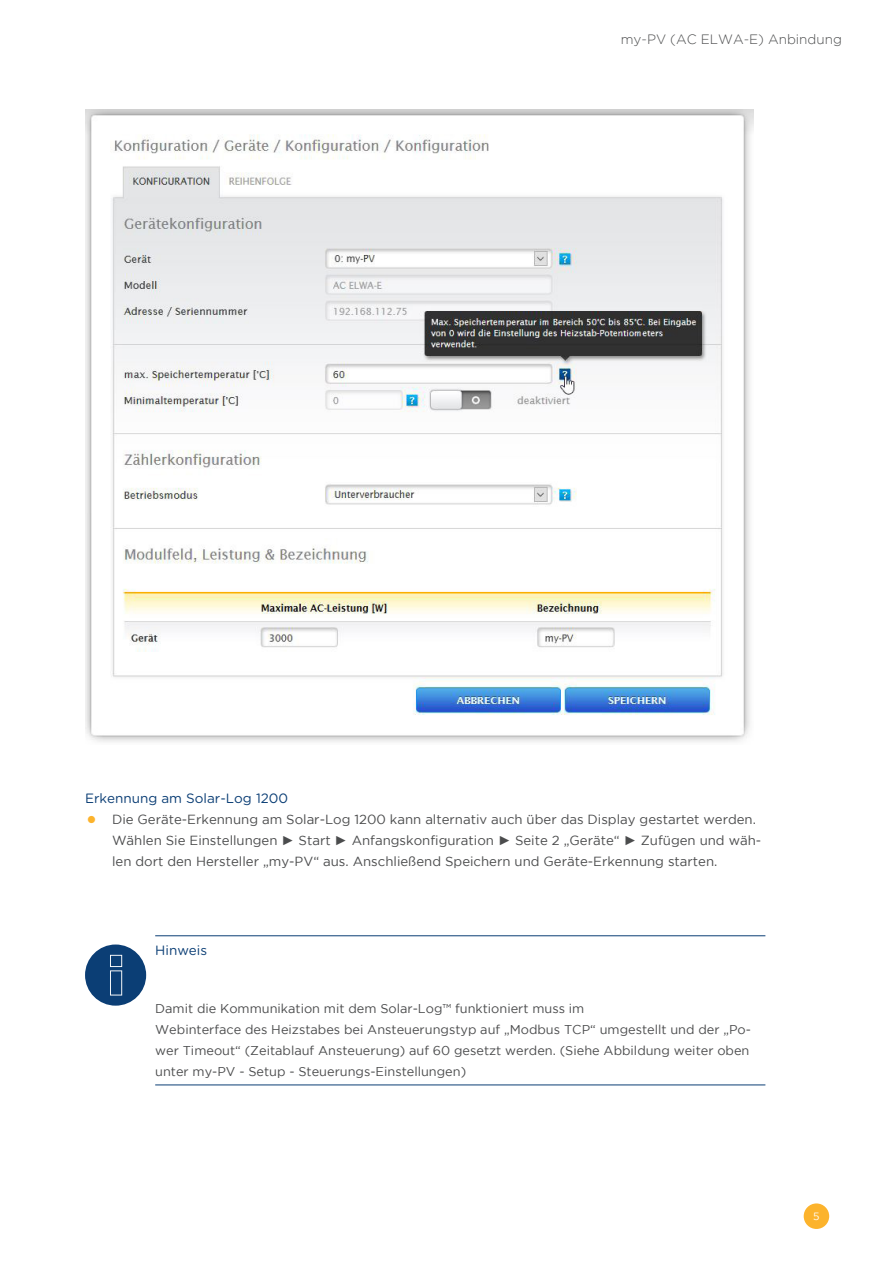
<style>
.page{position:relative;width:893px;height:1263px;background:#fff}
.page>*{position:absolute;margin:0;border:0;box-sizing:border-box;transform-origin:0 0}
.Aufzählung_Headline{font:13.5px "Gotham Rounded";color:#0b3e75}
.t1{font:300 13.5px "Gotham";color:#4b4c4d}
.t2{font:13.2px/21px "Gotham";color:#4b4c4d}
.Fließtext{font:12.75px/21px "Gotham";color:#4b4c4d}
.t3{font:10.5px "Gotham";color:#fff}
.s1{font-size:27px;color:#fcb32c}
.s2{font-family:"Times New Roman"}
</style>
<div class="page">
<div style="left:804px;top:1203px;width:25px;height:26px;background:#fcb32c;border-radius:50%"></div>
<img style="left:85px;top:110px;width:668px;height:632px">
<hr style="left:155px;top:935px;width:610px;height:1px;background:#0b3e75">
<hr style="left:155px;top:1084px;width:610px;height:1px;background:#0b3e75">
<div style="left:85px;top:944px;width:61px;height:62px;background:#0b3e75;border-radius:50%"></div>
<svg style="left:110px;top:955px;width:12px;height:40px"></svg>
<p class="t1" style="left:621px;top:32px;width:223px">my-PV (AC ELWA-E) Anbindung</p>
<p class="Aufzählung_Headline" style="left:85px;top:789px;width:205px">Erkennung am Solar-Log 1200</p>
<p class="t2" style="left:112px;top:809px;width:651px;text-indent:-27px"><span class="s1">•</span> Die Geräte-Erkennung am Solar-Log 1200 kann alternativ auch über das Display gestartet werden.<br>Wählen Sie Einstellungen <span class="s2">►</span> Start <span class="s2">►</span> Anfangskonfiguration <span class="s2">►</span> Seite 2 „Geräte“ <span class="s2">►</span> Zufügen und wäh&shy;len dort den Hersteller „my-PV“ aus. Anschließend Speichern und Geräte-Erkennung starten.</p>
<p class="Aufzählung_Headline" style="left:155px;top:941px;width:53px">Hinweis</p>
<p class="Fließtext" style="left:155px;top:998px;width:431px">Damit die Kommunikation mit dem Solar-Log™ funktioniert muss im</p>
<p class="Fließtext" style="left:155px;top:1019px;width:597px">Webinterface des Heizstabes bei Ansteuerungstyp auf „Modbus TCP“ umgestellt und der „Po&shy;wer Timeout“ (Zeitablauf Ansteuerung) auf 60 gesetzt werden. (Siehe Abbildung weiter oben unter my-PV - Setup - Steuerungs-Einstellungen)</p>
<p class="t3" style="left:813px;top:1210px;width:8px">5</p>
</div>
